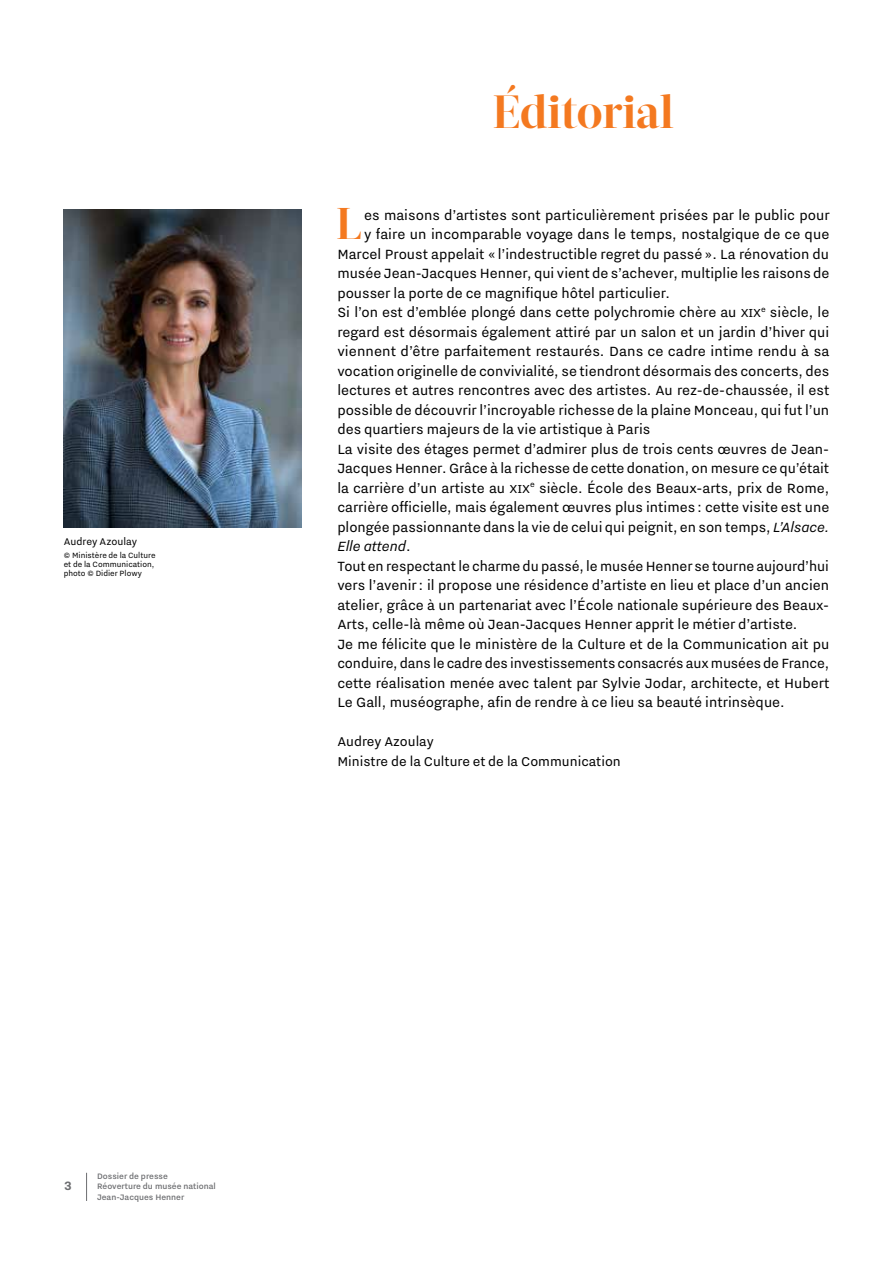
<style>
.page{position:relative;width:893px;height:1263px;background:#fff}
.page>*{position:absolute;margin:0;border:0;box-sizing:border-box;transform-origin:0 0}
.t1{font:700 46.5px "Acta Display";letter-spacing:-.01em;color:#f47920}
.t2{font:700 44.4px "Acta Display";color:#f47920}
.t3{font:16.5px "Nitti Grotesk";color:#000}
.t4{font:italic 16.5px "Nitti Grotesk";color:#000}
.t5{font:15.75px/19.5px "Nitti Grotesk";color:#000}
.t6{font:700 15px "Nitti Grotesk";color:#6d6e71}
.t7{font:12px "Nitti Grotesk";color:#000}
.t8{font:500 9.75px/10.5px "Nitti Grotesk";color:#6d6e71}
.t9{font:9.3px/9px "Nitti Grotesk";color:#000;text-align:justify}
.s1{font-size:14.4px}
.s2{font-style:italic}
.s3{font-style:normal}
</style>
<div class="page">
<svg style="left:86px;top:1173px;width:1px;height:28px"></svg>
<img style="left:64px;top:210px;width:238px;height:317px">
<p class="t7" style="left:64px;top:535px;width:75px">Audrey Azoulay</p>
<p class="t9" style="left:64px;top:551px;width:93px">© Ministère de la Culture et de la Communication, photo © Didier Plowy</p>
<h1 class="t1" style="left:493px;top:85px;width:182px">Éditorial</h1>
<h2 class="t2" style="left:336px;top:197px;width:27px">L</h2>
<p class="t3" style="left:364px;top:206px;width:467px">es maisons d’artistes sont particulièrement prisées par le public pour</p>
<p class="t3" style="left:364px;top:225px;width:467px">y faire un incomparable voyage dans le temps, nostalgique de ce que</p>
<p class="t3" style="left:337px;top:245px;width:493px">Marcel Proust appelait « l’indestructible regret du passé». La rénovation du</p>
<p class="t3" style="left:337px;top:264px;width:494px">musée Jean-Jacques Henner, qui vient de s’achever, multiplie les raisons de</p>
<p class="t3" style="left:337px;top:284px;width:334px">pousser la porte de ce magnifique hôtel particulier.</p>
<p class="t3" style="left:337px;top:303px;width:493px">Si l’on est d’emblée plongé dans cette polychromie chère au <span class="s1">XIX</span><sup>e</sup> siècle, le</p>
<p class="t3" style="left:337px;top:323px;width:493px">regard est désormais également attiré par un salon et un jardin d’hiver qui</p>
<p class="t3" style="left:337px;top:342px;width:494px">viennent d’être parfaitement restaurés. Dans ce cadre intime rendu à sa</p>
<p class="t3" style="left:337px;top:362px;width:494px">vocation originelle de convivialité, se tiendront désormais des concerts, des</p>
<p class="t3" style="left:337px;top:381px;width:493px">lectures et autres rencontres avec des artistes. Au rez-de-chaussée, il est</p>
<p class="t3" style="left:337px;top:401px;width:493px">possible de découvrir l’incroyable richesse de la plaine Monceau, qui fut l’un</p>
<p class="t3" style="left:337px;top:420px;width:315px">des quartiers majeurs de la vie artistique à Paris</p>
<p class="t3" style="left:337px;top:440px;width:493px">La visite des étages permet d’admirer plus de trois cents œuvres de Jean-</p>
<p class="t3" style="left:337px;top:459px;width:493px">Jacques Henner. Grâce à la richesse de cette donation, on mesure ce qu’était</p>
<p class="t3" style="left:337px;top:479px;width:493px">la carrière d’un artiste au <span class="s1">XIX</span><sup>e</sup> siècle. École des Beaux-arts, prix de Rome,</p>
<p class="t3" style="left:337px;top:498px;width:493px">carrière officielle, mais également œuvres plus intimes : cette visite est une</p>
<p class="t3" style="left:337px;top:518px;width:493px">plongée passionnante dans la vie de celui qui peignit, en son temps, <span class="s2">L’Alsace.</span></p>
<p class="t4" style="left:337px;top:537px;width:75px">Elle attend<span class="s3">.</span></p>
<p class="t3" style="left:337px;top:557px;width:493px">Tout en respectant le charme du passé, le musée Henner se tourne aujourd’hui</p>
<p class="t3" style="left:337px;top:576px;width:493px">vers l’avenir: il propose une résidence d’artiste en lieu et place d’un ancien</p>
<p class="t3" style="left:337px;top:596px;width:493px">atelier, grâce à un partenariat avec l’École nationale supérieure des Beaux-</p>
<p class="t3" style="left:337px;top:615px;width:462px">Arts, celle-là même où Jean-Jacques Henner apprit le métier d’artiste.</p>
<p class="t3" style="left:337px;top:635px;width:493px">Je me félicite que le ministère de la Culture et de la Communication ait pu</p>
<p class="t3" style="left:337px;top:654px;width:493px">conduire, dans le cadre des investissements consacrés aux musées de France,</p>
<p class="t3" style="left:337px;top:674px;width:493px">cette réalisation menée avec talent par Sylvie Jodar, architecte, et Hubert</p>
<p class="t3" style="left:337px;top:693px;width:449px">Le Gall, muséographe, afin de rendre à ce lieu sa beauté intrinsèque.</p>
<p class="t5" style="left:337px;top:731px;width:285px">Audrey Azoulay<br>Ministre de la Culture et de la Communication</p>
<p class="t6" style="left:64px;top:1177px;width:9px">3</p>
<p class="t8" style="left:97px;top:1170px;width:120px">Dossier de presse<br>Réoverture du musée national<br>Jean-Jacques Henner</p>
</div>
